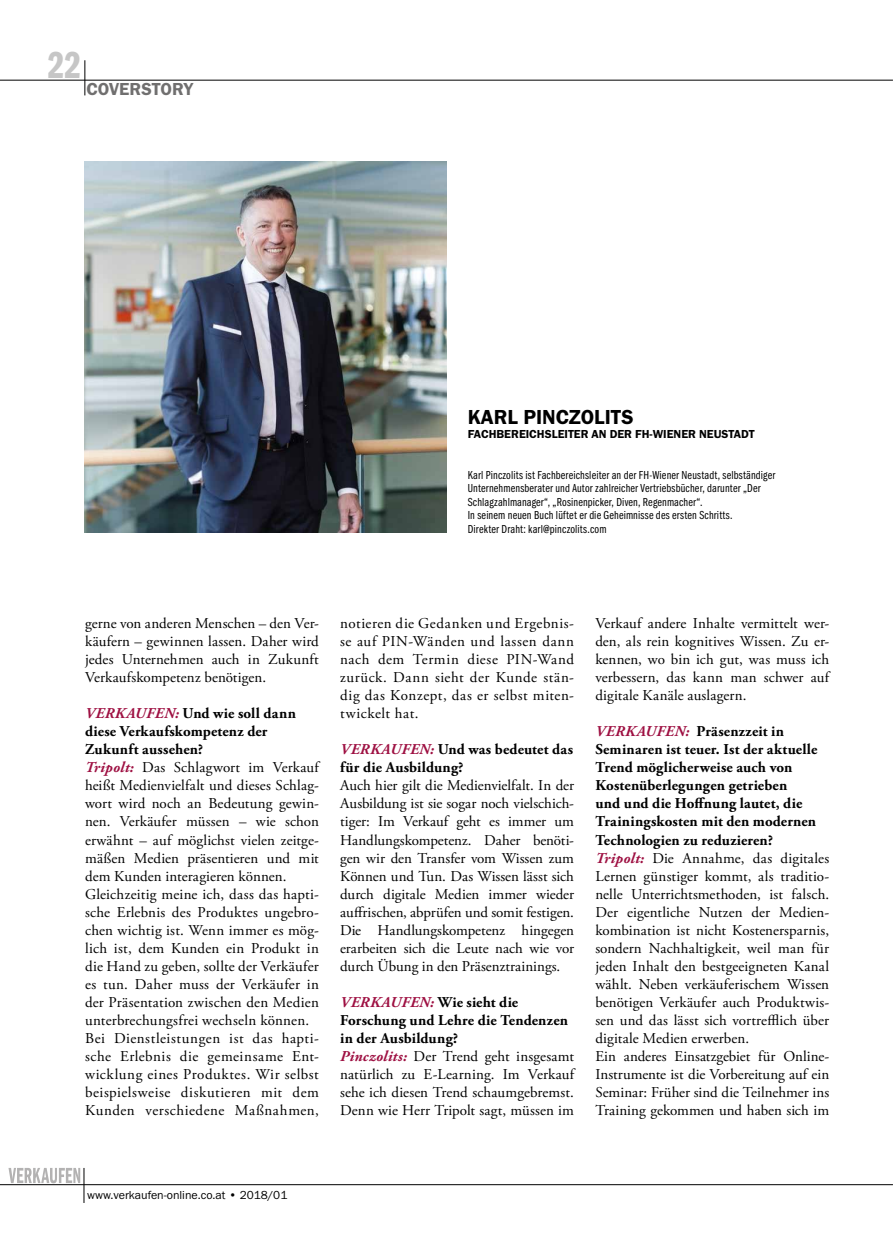
<style>
.page{position:relative;width:893px;height:1234px;background:#fff}
.page>*{position:absolute;margin:0;border:0;box-sizing:border-box;transform-origin:0 0}
.t1{font:39px "Franklin Gothic URW Com Dem";color:#c6c6c6}
.t2{font:21px "Franklin Gothic URW Dem";color:#000}
.t3{font:18px "Franklin Gothic URW Dem";color:#706f6f}
.t4{font:15px/18px "Adobe Garamond Pro";letter-spacing:.01em;color:#000;text-align:justify}
.t5{font:700 15px/18px "Adobe Garamond Pro";letter-spacing:.015em;color:#000}
.t6{font:12px/13.5px "Franklin Gothic URW Com Boo";letter-spacing:.015em;color:#000}
.t7{font:12px "Franklin Gothic URW Dem";color:#000}
.t8{font:12px "Franklin Gothic URW Boo";color:#000}
.s1{font-weight:700;font-style:italic;color:#9e1042}
.s2{font-weight:700}
.s3{font-style:italic;color:#9e1042}
</style>
<div class="page">
<hr style="left:84px;top:60px;width:1px;height:35px;background:#000">
<svg style="left:9px;top:1168px;width:71px;height:14px"></svg>
<hr style="left:84px;top:1167px;width:1px;height:35px;background:#000">
<hr style="left:0;top:1183px;width:893px;height:1px;background:#000">
<hr style="left:0;top:80px;width:893px;height:1px;background:#000">
<img style="left:85px;top:162px;width:361px;height:370px">
<h1 class="t1" style="left:47px;top:43px;width:35px">22</h1>
<p class="t3" style="left:87px;top:78px;width:108px">COVERSTORY</p>
<h2 class="t2" style="left:468px;top:404px;width:167px">KARL PINCZOLITS</h2>
<p class="t7" style="left:468px;top:427px;width:288px">FACHBEREICHSLEITER AN DER FH-WIENER NEUSTADT</p>
<p class="t6" style="left:468px;top:468px;width:309px">Karl Pinczolits ist Fachbereichsleiter an der FH-Wiener Neustadt, selbständiger Unternehmensberater und Autor zahlreicher Vertriebsbücher, darunter „Der Schlagzahlmanager“, „Rosinenpicker, Diven, Regenmacher“.<br>In seinem neuen Buch lüftet er die Geheimnisse des ersten Schritts.<br>Direkter Draht: karl@pinczolits.com</p>
<p class="t4" style="left:85px;top:615px;width:235px">gerne von anderen Menschen – den Ver&shy;käufern – gewinnen lassen. Daher wird jedes Unternehmen auch in Zukunft Verkaufskompetenz benötigen.</p>
<p class="t4" style="left:85px;top:705px;width:235px;text-align:left"><span class="s1">VERKAUFEN:</span> <span class="s2">Und wie soll dann diese Verkaufskompetenz der Zukunft aussehen?<br></span><span class="s1">Tripolt:</span> Das Schlagwort im Verkauf heißt Medienvielfalt und dieses Schlag&shy;wort wird noch an Bedeutung gewin&shy;nen. Verkäufer müssen – wie schon erwähnt – auf möglichst vielen zeitge&shy;mäßen Medien präsentieren und mit dem Kunden interagieren können.<br>Gleichzeitig meine ich, dass das hapti&shy;sche Erlebnis des Produktes ungebro&shy;chen wichtig ist. Wenn immer es mög&shy;lich ist, dem Kunden ein Produkt in die Hand zu geben, sollte der Verkäufer es tun. Daher muss der Verkäufer in der Präsentation zwischen den Medien unterbrechungsfrei wechseln können.<br>Bei Dienstleistungen ist das hapti&shy;sche Erlebnis die gemeinsame Ent&shy;wicklung eines Produktes. Wir selbst beispielsweise diskutieren mit dem Kunden verschiedene Maßnahmen,</p>
<p class="t4" style="left:340px;top:615px;width:235px">notieren die Gedanken und Ergebnis&shy;se auf PIN-Wänden und lassen dann nach dem Termin diese PIN-Wand zurück. Dann sieht der Kunde stän&shy;dig das Konzept, das er selbst miten&shy;twickelt hat.</p>
<p class="t5" style="left:340px;top:740px;width:234px"><span class="s3">VERKAUFEN:</span> Und was bedeutet das für die Ausbildung?</p>
<p class="t4" style="left:340px;top:777px;width:235px">Auch hier gilt die Medienvielfalt. In der Ausbildung ist sie sogar noch vielschich&shy;tiger: Im Verkauf geht es immer um Handlungskompetenz. Daher benöti&shy;gen wir den Transfer vom Wissen zum Können und Tun. Das Wissen lässt sich durch digitale Medien immer wieder auffrischen, abprüfen und somit festigen.<br>Die Handlungskompetenz hingegen erarbeiten sich die Leute nach wie vor durch Übung in den Präsenztrainings.</p>
<p class="t4" style="left:340px;top:993px;width:235px;text-align:left"><span class="s1">VERKAUFEN:</span> <span class="s2">Wie sieht die<br>Forschung und Lehre die Tendenzen in der Ausbildung?<br></span><span class="s1">Pinczolits:</span> Der Trend geht insgesamt natürlich zu E-Learning. Im Verkauf sehe ich diesen Trend schaumgebremst.<br>Denn wie Herr Tripolt sagt, müssen im</p>
<p class="t4" style="left:595px;top:615px;width:235px">Verkauf andere Inhalte vermittelt wer&shy;den, als rein kognitives Wissen. Zu er&shy;kennen, wo bin ich gut, was muss ich verbessern, das kann man schwer auf digitale Kanäle auslagern.</p>
<p class="t4" style="left:595px;top:723px;width:235px;text-align:left"><span class="s1">VERKAUFEN:</span> <span class="s2">Präsenzzeit in Seminaren ist teuer. Ist der aktuelle Trend möglicherweise auch von Kostenüberlegungen getrieben<br>und und die Hoffnung lautet, die Trainingskosten mit den modernen Technologien zu reduzieren?<br></span><span class="s1">Tripolt:</span> Die Annahme, das digitales Lernen günstiger kommt, als traditio&shy;nelle Unterrichtsmethoden, ist falsch.<br>Der eigentliche Nutzen der Medien&shy;kombination ist nicht Kostenersparnis, sondern Nachhaltigkeit, weil man für jeden Inhalt den bestgeeigneten Kanal wählt. Neben verkäuferischem Wissen benötigen Verkäufer auch Produktwis&shy;sen und das lässt sich vortrefflich über digitale Medien erwerben.<br>Ein anderes Einsatzgebiet für Online-Instrumente ist die Vorbereitung auf ein Seminar: Früher sind die Teilnehmer ins Training gekommen und haben sich im</p>
<p class="t8" style="left:87px;top:1187px;width:202px">www.verkaufen-online.co.at • 2018/01</p>
</div>
